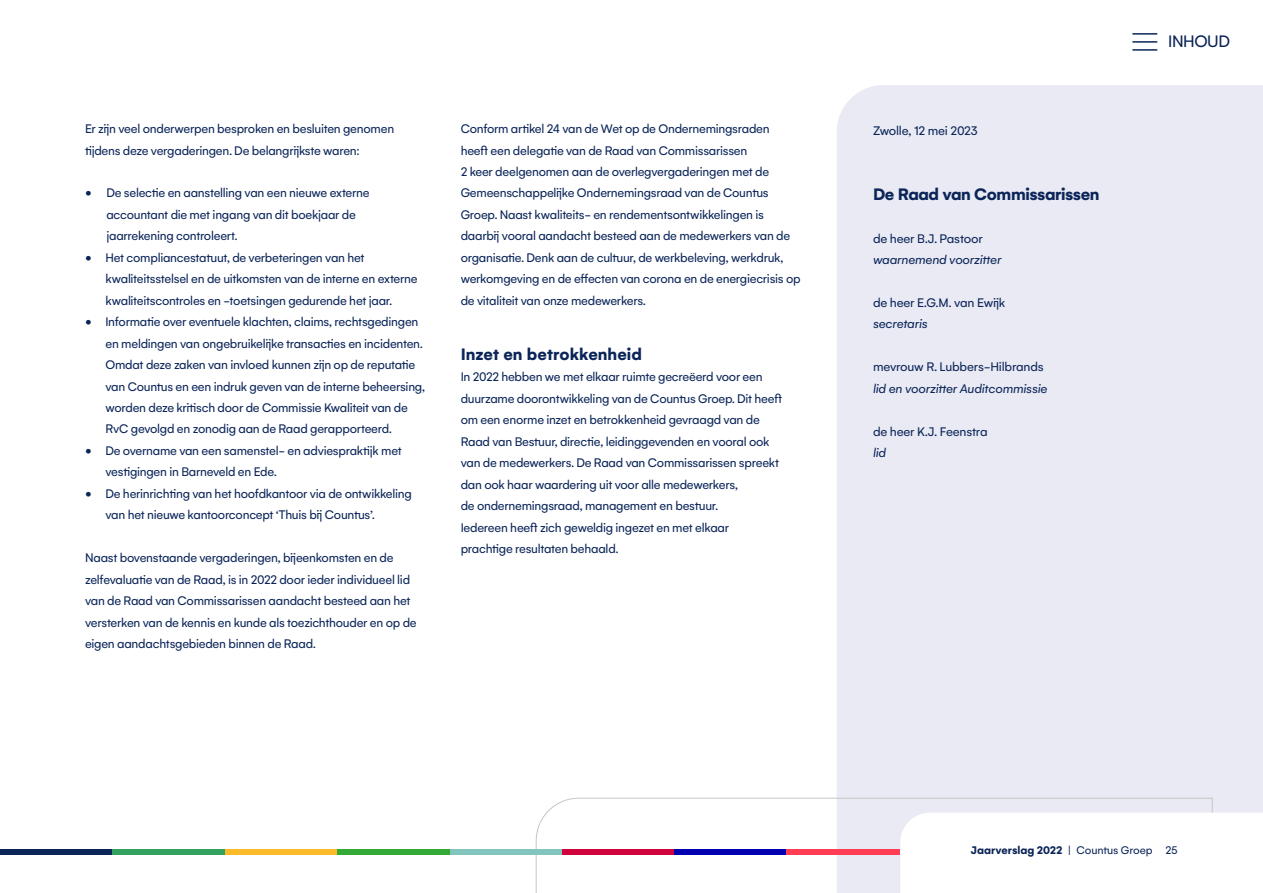
<style>
.page{position:relative;width:1263px;height:893px;background:#fff}
.page>*{position:absolute;margin:0;border:0;box-sizing:border-box;transform-origin:0 0}
.t1{font:700 18px "Gelion";letter-spacing:-.02em;color:#0b2559}
.t2{font:700 18px "Gelion";letter-spacing:.005em;color:#0b2559}
.t3{font:18px "Gelion";letter-spacing:-.025em;color:#0b2559}
.t4{font:13.5px/21.5px "Gelion";letter-spacing:-.02em;color:#0b2559}
.t5{font:italic 13.5px "Gelion";letter-spacing:-.015em;color:#0b2559}
.t6{font:700 12px "Gelion";letter-spacing:-.005em;color:#0b2559}
.s1{font-weight:400}
</style>
<div class="page">
<div style="left:837px;top:85px;width:426px;height:728px;background:#e9eaf3"></div>
<svg style="left:535px;top:797px;width:678px;height:96px"></svg>
<div style="left:225px;top:849px;width:112px;height:5px;background:#fbba28"></div>
<div style="left:0;top:849px;width:112px;height:5px;background:#0b2559"></div>
<div style="left:449px;top:849px;width:113px;height:5px;background:#82c5bd"></div>
<div style="left:112px;top:849px;width:113px;height:5px;background:#32a25e"></div>
<div style="left:562px;top:849px;width:112px;height:5px;background:#d0043c"></div>
<div style="left:337px;top:849px;width:112px;height:5px;background:#35a936"></div>
<div style="left:674px;top:849px;width:113px;height:5px;background:#0000b2"></div>
<div style="left:787px;top:849px;width:113px;height:5px;background:#ff3d55"></div>
<svg style="left:900px;top:813px;width:313px;height:80px"></svg>
<hr style="left:1132px;top:49px;width:25px;height:2px;background:#0b2559">
<hr style="left:1132px;top:41px;width:25px;height:2px;background:#0b2559">
<hr style="left:1132px;top:33px;width:25px;height:2px;background:#0b2559">
<p class="t4" style="left:85px;top:118px;width:311px">Er zijn veel onderwerpen besproken en besluiten genomen tijdens deze vergaderingen. De belangrijkste waren:</p>
<p class="t4" style="left:106px;top:182px;width:265px;text-indent:-21px">• De selectie en aanstelling van een nieuwe externe accountant die met ingang van dit boekjaar de jaarrekening controleert.</p>
<p class="t4" style="left:105px;top:247px;width:314px;text-indent:-20px">• Het compliancestatuut, de verbeteringen van het kwaliteitsstelsel en de uitkomsten van de interne en externe kwaliteitscontroles en -toetsingen gedurende het jaar.</p>
<p class="t4" style="left:105px;top:311px;width:321px;text-indent:-20px">• Informatie over eventuele klachten, claims, rechtsgedingen en meldingen van ongebruikelijke transacties en incidenten.<br>Omdat deze zaken van invloed kunnen zijn op de reputatie van Countus en een indruk geven van de interne beheersing, worden deze kritisch door de Commissie Kwaliteit van de RvC gevolgd en zonodig aan de Raad gerapporteerd.</p>
<p class="t4" style="left:105px;top:440px;width:298px;text-indent:-20px">• De overname van een samenstel- en adviespraktijk met vestigingen in Barneveld en Ede.</p>
<p class="t4" style="left:105px;top:482px;width:308px;text-indent:-20px">• De herinrichting van het hoofdkantoor via de ontwikkeling van het nieuwe kantoorconcept ‘Thuis bij Countus’.</p>
<p class="t4" style="left:85px;top:547px;width:333px">Naast bovenstaande vergaderingen, bijeenkomsten en de zelfevaluatie van de Raad, is in 2022 door ieder individueel lid van de Raad van Commissarissen aandacht besteed aan het versterken van de kennis en kunde als toezichthouder en op de eigen aandachtsgebieden binnen de Raad.</p>
<p class="t4" style="left:461px;top:118px;width:341px">Conform artikel 24 van de Wet op de Ondernemingsraden<br>heeft een delegatie van de Raad van Commissarissen<br>2 keer deelgenomen aan de overlegvergaderingen met de Gemeenschappelijke Ondernemingsraad van de Countus Groep. Naast kwaliteits- en rendementsontwikkelingen is daarbij vooral aandacht besteed aan de medewerkers van de organisatie. Denk aan de cultuur, de werkbeleving, werkdruk, werkomgeving en de effecten van corona en de energiecrisis op de vitaliteit van onze medewerkers.</p>
<h1 class="t2" style="left:461px;top:343px;width:183px">Inzet en betrokkenheid</h1>
<p class="t4" style="left:461px;top:366px;width:323px">In 2022 hebben we met elkaar ruimte gecreëerd voor een duurzame doorontwikkeling van de Countus Groep. Dit heeft om een enorme inzet en betrokkenheid gevraagd van de Raad van Bestuur, directie, leidinggevenden en vooral ook van de medewerkers. De Raad van Commissarissen spreekt dan ook haar waardering uit voor alle medewerkers,<br>de ondernemingsraad, management en bestuur.<br>Iedereen heeft zich geweldig ingezet en met elkaar prachtige resultaten behaald.</p>
<p class="t4" style="left:873px;top:120px;width:106px">Zwolle, 12 mei 2023</p>
<h1 class="t1" style="left:873px;top:182px;width:228px">De Raad van Commissarissen</h1>
<p class="t4" style="left:873px;top:227px;width:111px">de heer B.J. Pastoor</p>
<p class="t5" style="left:873px;top:252px;width:130px">waarnemend voorzitter</p>
<p class="t4" style="left:873px;top:292px;width:134px">de heer E.G.M. van Ewijk</p>
<p class="t5" style="left:873px;top:316px;width:56px">secretaris</p>
<p class="t4" style="left:873px;top:356px;width:172px">mevrouw R. Lubbers-Hilbrands</p>
<p class="t5" style="left:873px;top:381px;width:176px">lid en voorzitter Auditcommissie</p>
<p class="t4" style="left:873px;top:420px;width:116px">de heer K.J. Feenstra</p>
<p class="t5" style="left:873px;top:445px;width:15px">lid</p>
<h1 class="t3" style="left:1168px;top:31px;width:63px">INHOUD</h1>
<p class="t6" style="left:971px;top:843px;width:208px">Jaarverslag 2022 <span class="s1">| Countus Groep 25</span></p>
</div>
